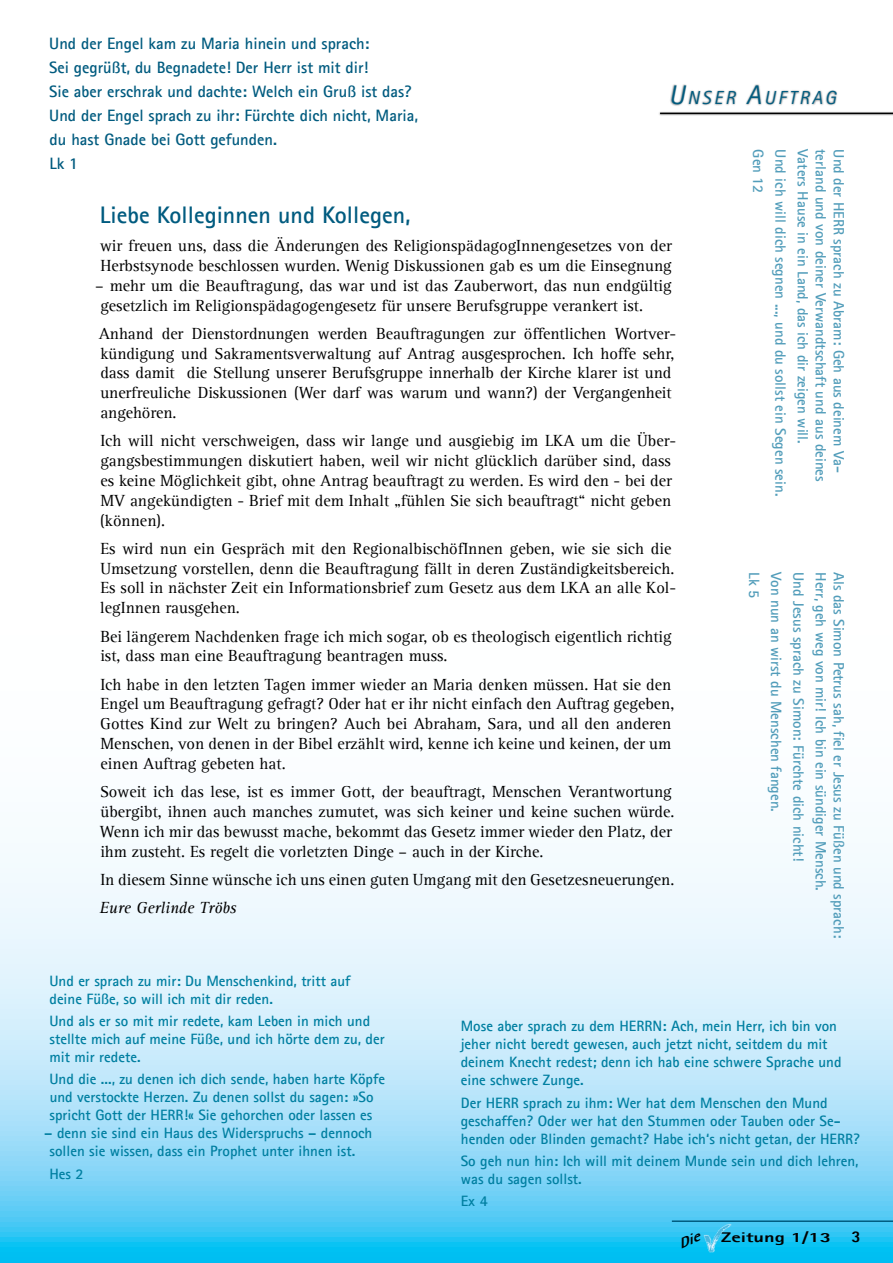
<style>
.page{position:relative;width:893px;height:1263px;background:#fff}
.page>*{position:absolute;margin:0;border:0;box-sizing:border-box;transform-origin:0 0}
.t1{font:700 24px "Agfa Rotis Sans Serif";color:#005b7f}
.t2{font:italic 18.9px "Agfa Rotis Sans Serif";letter-spacing:.145em;color:#005b7f}
.t3{font:16.5px/19.8px "Agfa Rotis Serif";color:#000}
.t4{font:700 16.5px/24px "Agfa Rotis Sans Serif";color:#005b7f}
.t5{font:italic 16.5px "Agfa Rotis Serif";color:#000}
.t6{font:700 15px/18px "Agfa Rotis Sans Serif";color:#007fa1}
.t7{font:700 15px "Agfa Rotis Sans Serif";color:#529dba}
.t8{font:800 14.1px "Agfa Rotis Sans Serif";color:#000;scale:1.45 1}
.s1{font-size:27px}
.s2{font-size:16.5px}
</style>
<div class="page">
<svg style="left:0;top:853px;width:893px;height:410px;background:#b1e5fa"></svg>
<img style="left:703px;top:1223px;width:29px;height:29px">
<hr style="left:672px;top:1220px;width:221px;height:2px;background:#005b7f">
<div style="left:658px;top:84px;width:235px;height:32px;background:#000;opacity:.5"></div>
<hr style="left:660px;top:113px;width:233px;height:1px;background:#000">
<svg style="left:682px;top:1232px;width:18px;height:16px"></svg>
<p class="t4" style="left:49px;top:31px;width:370px">Und der Engel kam zu Maria hinein und sprach:<br>Sei gegrüßt, du Begnadete! Der Herr ist mit dir!<br>Sie aber erschrak und dachte: Welch ein Gruß ist das?<br>Und der Engel sprach zu ihr: Fürchte dich nicht, Maria, du hast Gnade bei Gott gefunden.<br>Lk 1</p>
<p class="t2" style="left:669px;top:87px;width:169px"><span class="s1">U</span>NSER <span class="s1">A</span>UFTRAG</p>
<p class="t7" style="left:768px;top:149px;width:46px;rotate:90deg">Gen 12</p>
<p class="t7" style="left:790px;top:149px;width:348px;rotate:90deg">Und ich will dich segnen ..., und du sollst ein Segen sein.</p>
<p class="t7" style="left:812px;top:149px;width:296px;rotate:90deg">Vaters Hause in ein Land, das ich dir zeigen will.</p>
<p class="t7" style="left:830px;top:149px;width:334px;rotate:90deg">terland und von deiner Verwandtschaft und aus deines</p>
<p class="t7" style="left:848px;top:149px;width:325px;rotate:90deg">Und der HERR sprach zu Abram: Geh aus deinem Va-</p>
<h1 class="t1" style="left:100px;top:199px;width:312px">Liebe Kolleginnen und Kollegen,</h1>
<p class="t3" style="left:100px;top:236px;width:573px">wir freuen uns, dass die Änderungen des ReligionspädagogInnengesetzes von der<br>Herbstsynode beschlossen wurden. Wenig Diskussionen gab es um die Einsegnung</p>
<p class="t3" style="left:100px;top:276px;width:573px;text-indent:-5px">– mehr um die Beauftragung, das war und ist das Zauberwort, das nun endgültig gesetzlich im Religionspädagogengesetz für unsere Berufsgruppe verankert ist.</p>
<p class="t3" style="left:99px;top:324px;width:579px">Anhand der Dienstordnungen werden Beauftragungen zur öffentlichen Wortver&shy;kündigung und Sakramentsverwaltung auf Antrag ausgesprochen. Ich hoffe sehr, dass damit die Stellung unserer Berufsgruppe innerhalb der Kirche klarer ist und unerfreuliche Diskussionen (Wer darf was warum und wann?) der Vergangenheit angehören.</p>
<p class="t3" style="left:100px;top:431px;width:577px">Ich will nicht verschweigen, dass wir lange und ausgiebig im LKA um die Über&shy;gangsbestimmungen diskutiert haben, weil wir nicht glücklich darüber sind, dass es keine Möglichkeit gibt, ohne Antrag beauftragt zu werden. Es wird den - bei der MV angekündigten - Brief mit dem Inhalt „fühlen Sie sich beauftragt“ nicht geben (können).</p>
<p class="t3" style="left:100px;top:539px;width:577px">Es wird nun ein Gespräch mit den RegionalbischöfInnen geben, wie sie sich die Umsetzung vorstellen, denn die Beauftragung fällt in deren Zuständigkeitsbereich.<br>Es soll in nächster Zeit ein Informationsbrief zum Gesetz aus dem LKA an alle Kol&shy;legInnen rausgehen.</p>
<p class="t3" style="left:100px;top:627px;width:573px">Bei längerem Nachdenken frage ich mich sogar, ob es theologisch eigentlich richtig ist, dass man eine Beauftragung beantragen muss.</p>
<p class="t3" style="left:100px;top:675px;width:576px">Ich habe in den letzten Tagen immer wieder an Maria denken müssen. Hat sie den Engel um Beauftragung gefragt? Oder hat er ihr nicht einfach den Auftrag gegeben, Gottes Kind zur Welt zu bringen? Auch bei Abraham, Sara, und all den anderen Menschen, von denen in der Bibel erzählt wird, kenne ich keine und keinen, der um einen Auftrag gebeten hat.</p>
<p class="t3" style="left:100px;top:782px;width:576px">Soweit ich das lese, ist es immer Gott, der beauftragt, Menschen Verantwortung übergibt, ihnen auch manches zumutet, was sich keiner und keine suchen würde.<br>Wenn ich mir das bewusst mache, bekommt das Gesetz immer wieder den Platz, der ihm zusteht. Es regelt die vorletzten Dinge – auch in der Kirche.</p>
<p class="t3" style="left:100px;top:870px;width:575px">In diesem Sinne wünsche ich uns einen guten Umgang mit den Gesetzesneuerungen.</p>
<p class="t5" style="left:100px;top:898px;width:139px">Eure Gerlinde Tröbs</p>
<p class="t7" style="left:764px;top:572px;width:28px;rotate:90deg">Lk 5</p>
<p class="t7" style="left:786px;top:572px;width:241px;rotate:90deg">Von nun an wirst du Menschen fangen.</p>
<p class="t7" style="left:808px;top:572px;width:290px;rotate:90deg">Und Jesus sprach zu Simon: Fürchte dich nicht!</p>
<p class="t7" style="left:830px;top:572px;width:320px;rotate:90deg">Herr, geh weg von mir! Ich bin ein sündiger Mensch.</p>
<p class="t7" style="left:848px;top:572px;width:368px;rotate:90deg">Als das Simon Petrus sah, fiel er Jesus zu Füßen und sprach:</p>
<p class="t6" style="left:49px;top:971px;width:303px">Und er sprach zu mir: Du Menschenkind, tritt auf deine Füße, so will ich mit dir reden.</p>
<p class="t6" style="left:49px;top:1012px;width:337px">Und als er so mit mir redete, kam Leben in mich und stellte mich auf meine Füße, und ich hörte dem zu, der mit mir redete.</p>
<p class="t6" style="left:49px;top:1070px;width:337px">Und die ..., zu denen ich dich sende, haben harte Köpfe und verstockte Herzen. Zu denen sollst du sagen: »So spricht Gott der HERR!« Sie gehorchen oder lassen es</p>
<p class="t6" style="left:50px;top:1124px;width:324px;text-indent:-5px">– denn sie sind ein Haus des Widerspruchs – dennoch sollen sie wissen, dass ein Prophet unter ihnen ist.</p>
<p class="t6" style="left:50px;top:1164px;width:36px">Hes 2</p>
<p class="t6" style="left:461px;top:1017px;width:382px">Mose aber sprach zu dem HERRN: Ach, mein Herr, ich bin von jeher nicht beredt gewesen, auch jetzt nicht, seitdem du mit deinem Knecht redest; denn ich hab eine schwere Sprache und eine schwere Zunge.</p>
<p class="t6" style="left:461px;top:1093px;width:401px">Der HERR sprach zu ihm: Wer hat dem Menschen den Mund geschaffen? Oder wer hat den Stummen oder Tauben oder Se&shy;henden oder Blinden gemacht? Habe ich‘s nicht getan, der HERR?</p>
<p class="t6" style="left:461px;top:1151px;width:399px">So geh nun hin: Ich will mit deinem Munde sein und dich lehren, was du sagen sollst.</p>
<p class="t6" style="left:461px;top:1192px;width:28px">Ex 4</p>
<p class="t8" style="left:721px;top:1228px;width:98px">Zeitung 1/13 <span class="s2">3</span></p>
</div>
